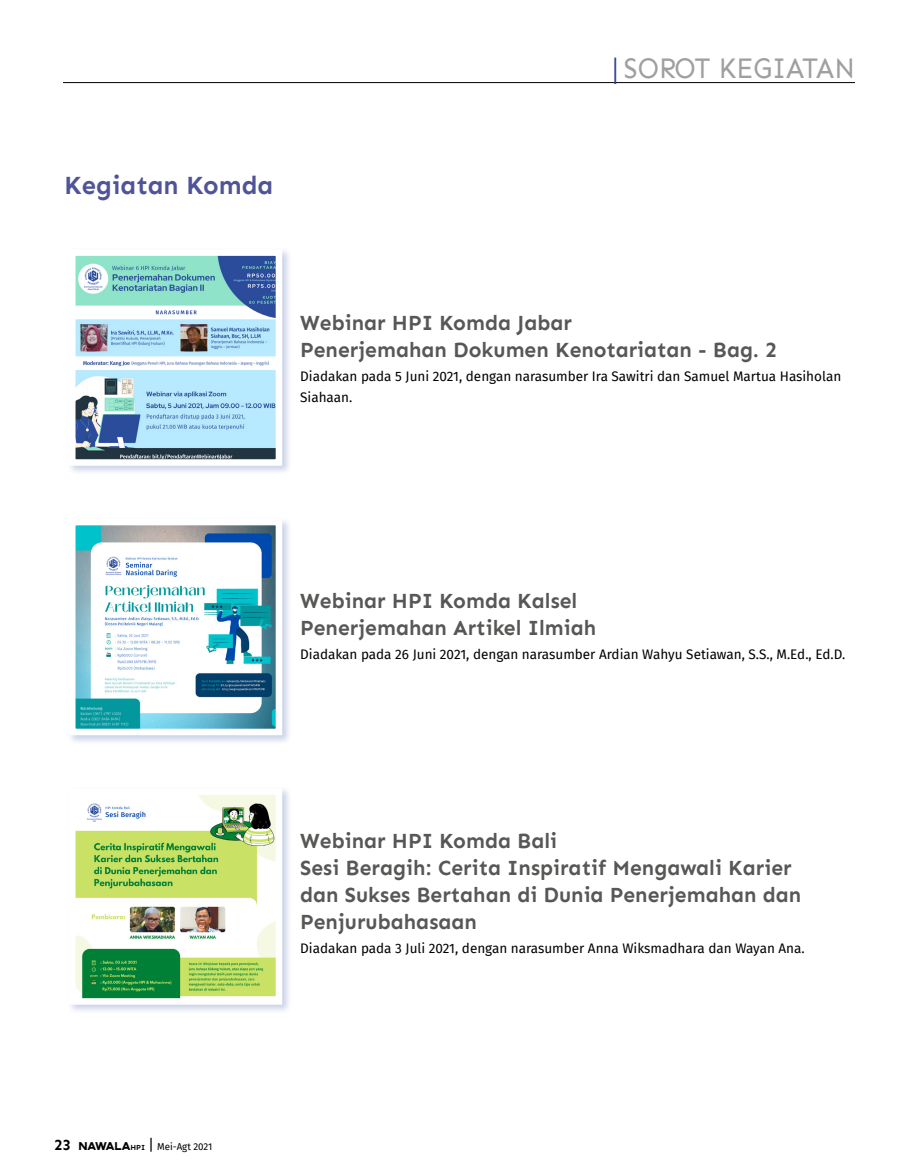
<style>
.page{position:relative;width:918px;height:1175px;background:#fff}
.page>*{position:absolute;margin:0;border:0;box-sizing:border-box;transform-origin:0 0}
.t1{font:29.7px "Sen";color:#a19e9e;scale:.91 1}
.t2{font:700 25.5px "Sen";color:#505398}
.t3{font:700 21px/27px "Sen";color:#575756}
.t4{font:13.5px/21px "Fira Sans";color:#000}
.t5{font:9.75px "Fira Sans";color:#000}
.s1{font-weight:800;color:#2f408f}
.s2{font-family:"Sen";font-weight:700;font-size:15px}
.s3{font-family:"Aemstel";font-size:11.25px}
.s4{font-family:"Sen";font-weight:700;font-size:7.5px}
.s5{font-size:15px}
</style>
<div class="page">
<hr style="left:63px;top:82px;width:792px;height:1px;background:#000">
<div style="left:67px;top:247px;width:225px;height:228px;background:#294a99;opacity:.25"></div>
<img style="left:77px;top:257px;width:197px;height:201px">
<div style="left:69px;top:249px;width:213px;height:217px;border:7px solid #fff"></div>
<div style="left:67px;top:786px;width:225px;height:228px;background:#294a99;opacity:.25"></div>
<img style="left:77px;top:796px;width:197px;height:200px">
<div style="left:69px;top:788px;width:213px;height:216px;border:7px solid #fff"></div>
<div style="left:67px;top:516px;width:225px;height:229px;background:#294a99;opacity:.25"></div>
<img style="left:77px;top:527px;width:197px;height:200px">
<div style="left:69px;top:519px;width:213px;height:216px;border:7px solid #fff"></div>
<h2 class="t2" style="left:64px;top:171px;width:211px">Kegiatan Komda</h2>
<h1 class="t1" style="left:613px;top:51px;width:267px"><span class="s1">|</span> SOROT KEGIATAN</h1>
<h3 class="t3" style="left:300px;top:309px;width:478px">Webinar HPI Komda Jabar<br>Penerjemahan Dokumen Kenotariatan - Bag. 2</h3>
<p class="t4" style="left:300px;top:365px;width:543px">Diadakan pada 5 Juni 2021, dengan narasumber Ira Sawitri dan Samuel Martua Hasiholan<br>Siahaan.</p>
<p class="t5" style="left:54px;top:1139px;width:160px"><span class="s2">23</span> <span class="s3">NAWALA</span><span class="s4">HPI</span> <span class="s5">|</span> Mei-Agt 2021</p>
<h3 class="t3" style="left:300px;top:588px;width:298px">Webinar HPI Komda Kalsel<br>Penerjemahan Artikel Ilmiah</h3>
<p class="t4" style="left:300px;top:643px;width:547px">Diadakan pada 26 Juni 2021, dengan narasumber Ardian Wahyu Setiawan, S.S., M.Ed., Ed.D.</p>
<h3 class="t3" style="left:300px;top:827px;width:503px">Webinar HPI Komda Bali<br>Sesi Beragih: Cerita Inspiratif Mengawali Karier dan Sukses Bertahan di Dunia Penerjemahan dan Penjurubahasaan</h3>
<p class="t4" style="left:300px;top:937px;width:506px">Diadakan pada 3 Juli 2021, dengan narasumber Anna Wiksmadhara dan Wayan Ana.</p>
</div>
